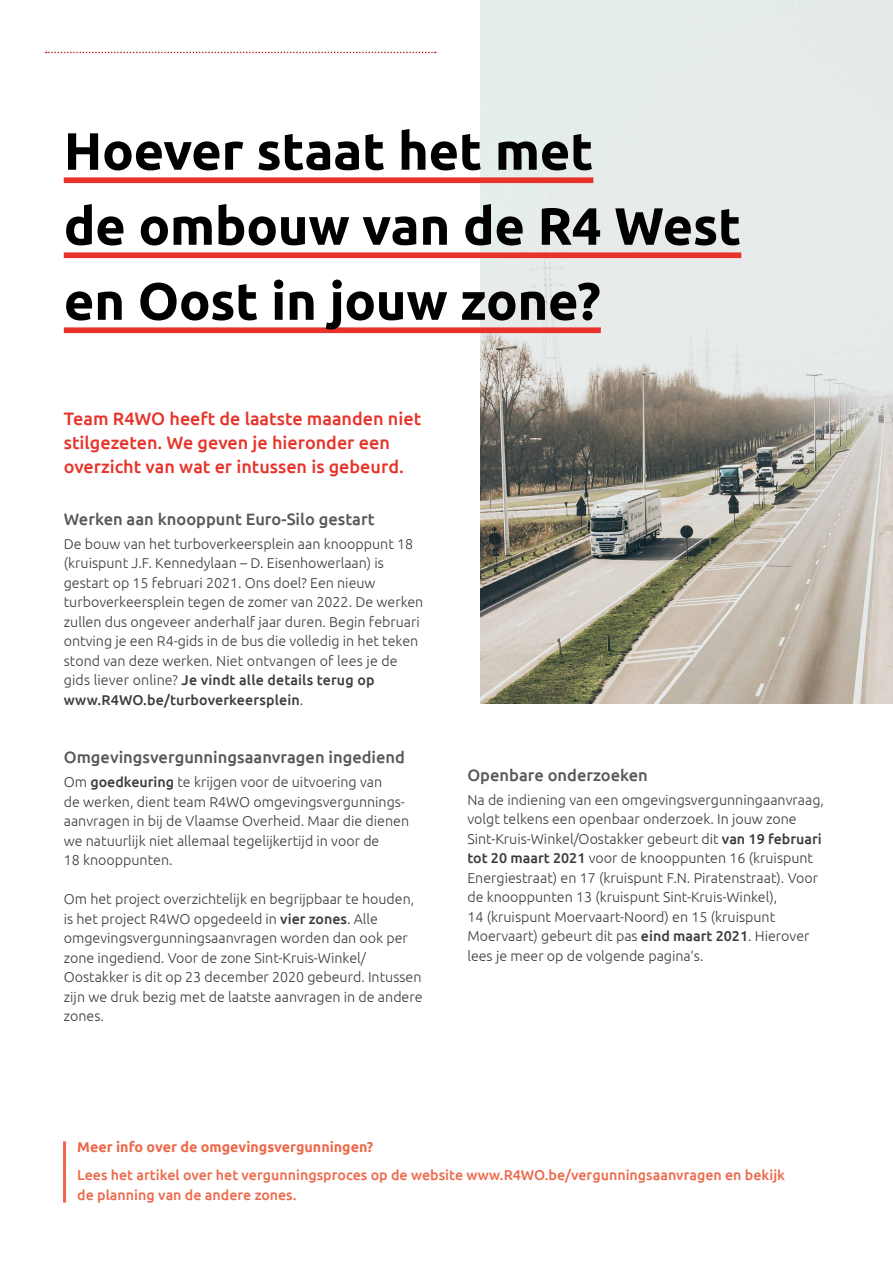
<style>
.page{position:relative;width:893px;height:1263px;background:#fff}
.page>*{position:absolute;margin:0;border:0;box-sizing:border-box;transform-origin:0 0}
.t1{font:700 52.5px/75px "Ubuntu";letter-spacing:-.005em;color:#000}
.t2{font:500 18px/24px "Ubuntu";color:#e7332a}
.t3{font:500 16.5px "Ubuntu";color:#575756}
.t4{font:300 14.25px/19.5px "Ubuntu";color:#3c3c3b}
.t5{font:500 14.25px/19.5px "Ubuntu";color:#ed694b}
.t6{font:700 14.25px "Ubuntu";color:#ed694b}
.s1{font-weight:500}
</style>
<div class="page">
<svg style="left:46px;top:52px;width:390px;height:1px"></svg>
<img style="left:480px;top:0;width:413px;height:704px">
<div style="left:64px;top:177px;width:529px;height:6px;background:#e7332a"></div>
<div style="left:64px;top:252px;width:677px;height:6px;background:#e7332a"></div>
<div style="left:64px;top:327px;width:537px;height:6px;background:#e7332a"></div>
<hr style="left:63px;top:1141px;width:3px;height:61px;background:#ec654d">
<h1 class="t1" style="left:64px;top:113px;width:679px">Hoever staat het met<br>de ombouw van de R4 West en Oost in jouw zone?</h1>
<p class="t2" style="left:64px;top:406px;width:359px">Team R4WO heeft de laatste maanden niet stilgezeten. We geven je hieronder een overzicht van wat er intussen is gebeurd.</p>
<p class="t3" style="left:64px;top:509px;width:312px">Werken aan knooppunt Euro-Silo gestart</p>
<p class="t4" style="left:64px;top:534px;width:361px">De bouw van het turboverkeersplein aan knooppunt 18 (kruispunt J.F. Kennedylaan – D. Eisenhowerlaan) is gestart op 15 februari 2021. Ons doel? Een nieuw turboverkeersplein tegen de zomer van 2022. De werken zullen dus ongeveer anderhalf jaar duren. Begin februari ontving je een R4-gids in de bus die volledig in het teken stond van deze werken. Niet ontvangen of lees je de gids liever online? <span class="s1">Je vindt alle details terug op www.R4WO.be/turboverkeersplein</span>.</p>
<p class="t3" style="left:64px;top:747px;width:343px">Omgevingsvergunningsaanvragen ingediend</p>
<p class="t4" style="left:64px;top:772px;width:347px">Om <span class="s1">goedkeuring</span> te krijgen voor de uitvoering van<br>de werken, dient team R4WO omgevingsvergunnings&shy;aanvragen in bij de Vlaamse Overheid. Maar die dienen we natuurlijk niet allemaal tegelijkertijd in voor de<br>18 knooppunten.</p>
<p class="t4" style="left:64px;top:889px;width:360px">Om het project overzichtelijk en begrijpbaar te houden, is het project R4WO opgedeeld in <span class="s1">vier zones</span>. Alle omgevingsvergunningsaanvragen worden dan ook per zone ingediend. Voor de zone Sint-Kruis-Winkel/ Oostakker is dit op 23 december 2020 gebeurd. Intussen zijn we druk bezig met de laatste aanvragen in de andere zones.</p>
<p class="t3" style="left:467px;top:765px;width:182px">Openbare onderzoeken</p>
<p class="t4" style="left:467px;top:790px;width:358px">Na de indiening van een omgevingsvergunningaanvraag, volgt telkens een openbaar onderzoek. In jouw zone Sint-Kruis-Winkel/Oostakker gebeurt dit <span class="s1">van 19 februari tot 20 maart 2021</span> voor de knooppunten 16 (kruispunt Energiestraat) en 17 (kruispunt F.N. Piratenstraat). Voor de knooppunten 13 (kruispunt Sint-Kruis-Winkel),<br>14 (kruispunt Moervaart-Noord) en 15 (kruispunt Moervaart) gebeurt dit pas <span class="s1">eind maart 2021</span>. Hierover lees je meer op de volgende pagina’s.</p>
<p class="t6" style="left:77px;top:1139px;width:298px">Meer info over de omgevingsvergunningen?</p>
<p class="t5" style="left:77px;top:1165px;width:709px">Lees het artikel over het vergunningsproces op de -website www.R4WO.be/vergunningsaanvragen en bekijk de -planning van de andere zones.</p>
</div>
